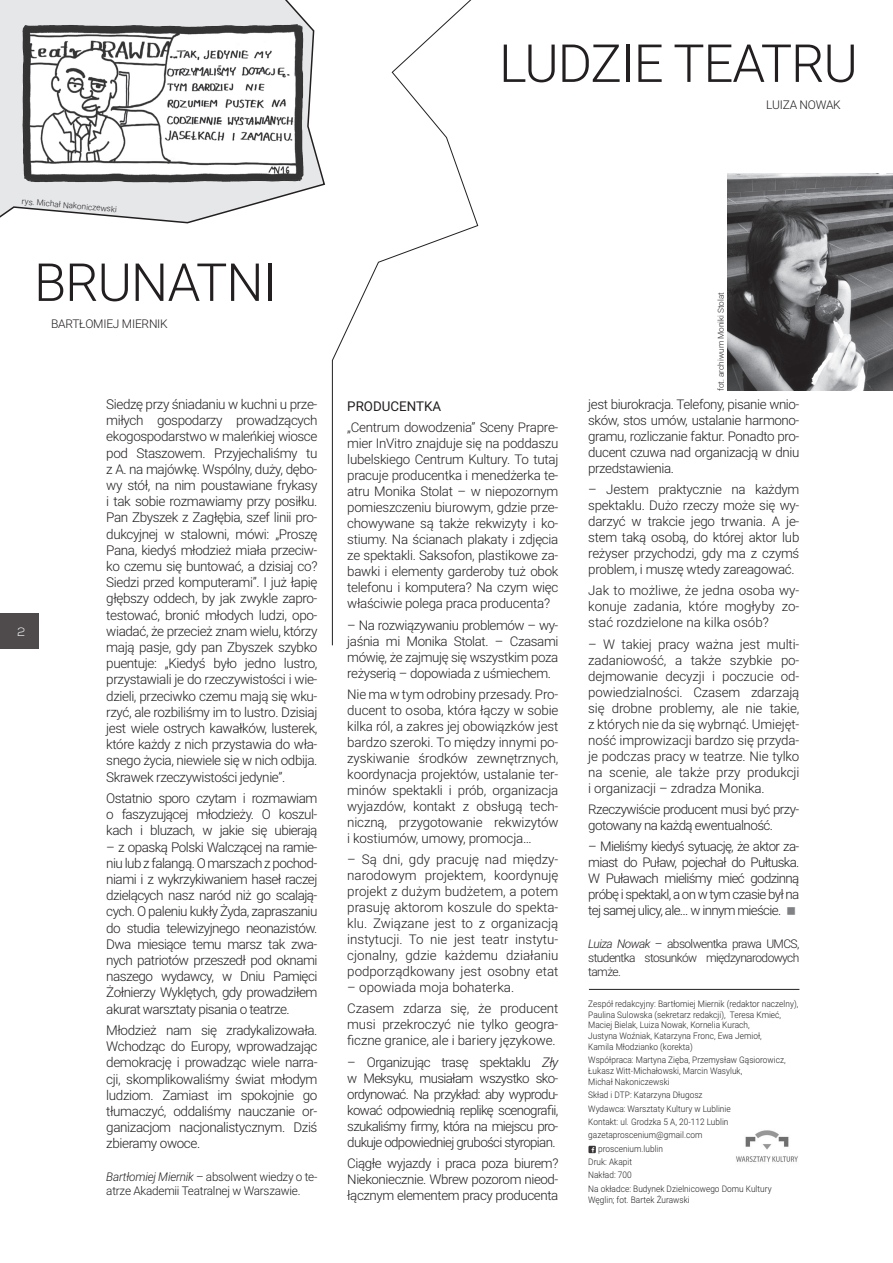
<style>
.page{position:relative;width:893px;height:1263px;background:#fff}
.page>*{position:absolute;margin:0;border:0;box-sizing:border-box;transform-origin:0 0}
.t1{font:300 52.5px "Roboto";letter-spacing:-.02em;color:#231f20}
.t2{font:300 13.5px/16.2px "Roboto";letter-spacing:-.04em;color:#231f20;text-align:justify}
.t3{font:13.5px "Roboto";color:#231f20}
.t4{font:300 13.35px/16px "Roboto";letter-spacing:-.02em;color:#231f20;text-align:justify}
.t5{font:300 13.35px/16px "Roboto";letter-spacing:-.04em;color:#231f20}
.t6{font:300 12px/14.4px "Roboto";letter-spacing:-.02em;color:#231f20}
.t7{font:300 12px "Nexa";color:#fff}
.t8{font:300 9px/10.8px "Roboto";letter-spacing:.005em;color:#231f20;scale:.92 1}
.t9{font:300 8.25px "Roboto";color:#231f20}
.s1{font-style:italic}
</style>
<div class="page">
<div style="left:0;top:614px;width:39px;height:35px;background:#4f4b4c"></div>
<svg style="left:332px;top:0;width:147px;height:646px"></svg>
<img style="left:736px;top:1130px;width:62px;height:32px">
<img style="left:728px;top:173px;width:165px;height:218px">
<svg style="left:0;top:0;width:326px;height:224px"></svg>
<img style="left:20px;top:23px;width:286px;height:161px">
<svg style="left:588px;top:1146px;width:8px;height:7px"></svg>
<hr style="left:589px;top:989px;width:210px;height:1px;background:#231f20">
<h1 class="t1" style="left:499px;top:26px;width:360px">LUDZIE TEATRU</h1>
<p class="t6" style="left:766px;top:97px;width:76px">LUIZA NOWAK</p>
<p class="t9" style="left:22px;top:195px;width:97px;rotate:5deg">rys. Michał Nakoniczewski</p>
<h1 class="t1" style="left:34px;top:245px;width:244px">BRUNATNI</h1>
<p class="t6" style="left:51px;top:316px;width:118px">BARTŁOMIEJ MIERNIK</p>
<p class="t7" style="left:18px;top:625px;width:9px">2</p>
<p class="t2" style="left:106px;top:396px;width:213px">Siedzę przy śniadaniu w kuchni u prze&shy;miłych gospodarzy prowadzących ekogospodarstwo w maleńkiej wiosce pod Staszowem. Przyjechaliśmy tu z A. na majówkę. Wspólny, duży, dębo&shy;wy stół, na nim poustawiane frykasy i tak sobie rozmawiamy przy posiłku.<br>Pan Zbyszek z Zagłębia, szef linii pro&shy;dukcyjnej w stalowni, mówi: „Proszę Pana, kiedyś młodzież miała przeciw&shy;ko czemu się buntować, a dzisiaj co?<br>Siedzi przed komputerami”. I już łapię głębszy oddech, by jak zwykle zapro&shy;testować, bronić młodych ludzi, opo&shy;wiadać, że przecież znam wielu, którzy mają pasje, gdy pan Zbyszek szybko puentuje: „Kiedyś było jedno lustro, przystawiali je do rzeczywistości i wie&shy;dzieli, przeciwko czemu mają się wku&shy;rzyć, ale rozbiliśmy im to lustro. Dzisiaj jest wiele ostrych kawałków, lusterek, które każdy z nich przystawia do wła&shy;snego życia, niewiele się w nich odbija.<br>Skrawek rzeczywistości jedynie”.</p>
<p class="t2" style="left:106px;top:789px;width:213px">Ostatnio sporo czytam i rozmawiam o faszyzującej młodzieży. O koszul&shy;kach i bluzach, w jakie się ubierają</p>
<p class="t2" style="left:106px;top:838px;width:213px">– z opaską Polski Walczącej na ramie&shy;niu lub z falangą. O marszach z pochod&shy;niami i z wykrzykiwaniem haseł raczej dzielących nasz naród niż go scalają&shy;cych. O paleniu kukły Żyda, zapraszaniu do studia telewizyjnego neonazistów.<br>Dwa miesiące temu marsz tak zwa&shy;nych patriotów przeszedł pod oknami naszego wydawcy, w Dniu Pamięci Żołnierzy Wyklętych, gdy prowadziłem akurat warsztaty pisania o teatrze.</p>
<p class="t2" style="left:106px;top:1021px;width:213px">Młodzież nam się zradykalizowała.<br>Wchodząc do Europy, wprowadzając demokrację i prowadząc wiele narra&shy;cji, skomplikowaliśmy świat młodym ludziom. Zamiast im spokojnie go tłumaczyć, oddaliśmy nauczanie or&shy;ganizacjom nacjonalistycznym. Dziś zbieramy owoce.</p>
<p class="t6" style="left:106px;top:1169px;width:213px"><span class="s1">Bartłomiej Miernik</span> – absolwent wiedzy o te&shy;atrze Akademii Teatralnej w Warszawie.</p>
<p class="t3" style="left:347px;top:397px;width:95px">PRODUCENTKA</p>
<p class="t4" style="left:347px;top:419px;width:213px">„Centrum dowodzenia” Sceny Prapre&shy;mier InVitro znajduje się na poddaszu lubelskiego Centrum Kultury. To tutaj pracuje producentka i menedżerka te&shy;atru Monika Stolat – w niepozornym pomieszczeniu biurowym, gdzie prze&shy;chowywane są także rekwizyty i ko&shy;stiumy. Na ścianach plakaty i zdjęcia ze spektakli. Saksofon, plastikowe za&shy;bawki i elementy garderoby tuż obok telefonu i komputera? Na czym więc właściwie polega praca producenta?</p>
<p class="t4" style="left:347px;top:616px;width:213px">– Na rozwiązywaniu problemów – wy&shy;jaśnia mi Monika Stolat. – Czasami mówię, że zajmuję się wszystkim poza reżyserią – dopowiada z uśmiechem.</p>
<p class="t4" style="left:347px;top:685px;width:213px">Nie ma w tym odrobiny przesady. Pro&shy;ducent to osoba, która łączy w sobie kilka ról, a zakres jej obowiązków jest bardzo szeroki. To między innymi po&shy;zyskiwanie środków zewnętrznych, koordynacja projektów, ustalanie ter&shy;minów spektakli i prób, organizacja wyjazdów, kontakt z obsługą tech&shy;niczną, przygotowanie rekwizytów i kostiumów, umowy, promocja…</p>
<p class="t4" style="left:347px;top:851px;width:213px">– Są dni, gdy pracuję nad między&shy;narodowym projektem, koordynuję projekt z dużym budżetem, a potem prasuję aktorom koszule do spekta&shy;klu. Związane jest to z organizacją instytucji. To nie jest teatr instytu&shy;cjonalny, gdzie każdemu działaniu podporządkowany jest osobny etat</p>
<p class="t4" style="left:347px;top:976px;width:213px;line-height:21.1px">– opowiada moja bohaterka.<br>Czasem zdarza się, że producent</p>
<p class="t4" style="left:347px;top:1016px;width:213px">musi przekroczyć nie tylko geogra&shy;ficzne granice, ale i bariery językowe.</p>
<p class="t4" style="left:347px;top:1053px;width:213px">– Organizując trasę spektaklu <span class="s1">Zły </span>w Meksyku, musiałam wszystko sko&shy;ordynować. Na przykład: aby wyprodu&shy;kować odpowiednią replikę scenografii, szukaliśmy firmy, która na miejscu pro&shy;dukuje odpowiedniej grubości styropian.</p>
<p class="t4" style="left:347px;top:1154px;width:213px">Ciągłe wyjazdy i praca poza biurem?<br>Niekoniecznie. Wbrew pozorom nieod&shy;łącznym elementem pracy producenta</p>
<p class="t9" style="left:715px;top:391px;width:100px;rotate:-90deg">fot. archiwum Moniki Stolat</p>
<p class="t4" style="left:588px;top:396px;width:213px">jest biurokracja. Telefony, pisanie wnio&shy;sków, stos umów, ustalanie harmono&shy;gramu, rozliczanie faktur. Ponadto pro&shy;ducent czuwa nad organizacją w dniu przedstawienia.</p>
<p class="t4" style="left:588px;top:481px;width:213px">– Jestem praktycznie na każdym spektaklu. Dużo rzeczy może się wy&shy;darzyć w trakcie jego trwania. A je&shy;stem taką osobą, do której aktor lub reżyser przychodzi, gdy ma z czymś problem, i muszę wtedy zareagować.</p>
<p class="t4" style="left:588px;top:582px;width:213px">Jak to możliwe, że jedna osoba wy&shy;konuje zadania, które mogłyby zo&shy;stać rozdzielone na kilka osób?</p>
<p class="t4" style="left:588px;top:635px;width:213px">– W takiej pracy ważna jest multi&shy;zadaniowość, a także szybkie po&shy;dejmowanie decyzji i poczucie od&shy;powiedzialności. Czasem zdarzają się drobne problemy, ale nie takie, z których nie da się wybrnąć. Umiejęt&shy;ność improwizacji bardzo się przyda&shy;je podczas pracy w teatrze. Nie tylko na scenie, ale także przy produkcji i organizacji – zdradza Monika.</p>
<p class="t5" style="left:588px;top:800px;width:213px">Rzeczywiście producent musi być przy&shy;gotowany na każdą ewentualność.</p>
<p class="t4" style="left:588px;top:838px;width:213px">– Mieliśmy kiedyś sytuację, że aktor za&shy;miast do Puław, pojechał do Pułtuska.<br>W Puławach mieliśmy mieć godzinną próbę i spektakl, a on w tym czasie był na tej samej ulicy, ale… w innym mieście.</p>
<p class="t6" style="left:588px;top:936px;width:213px;text-align:justify"><span class="s1">Luiza Nowak</span> – absolwentka prawa UMCS, studentka stosunków międzynarodowych tamże.</p>
<p class="t8" style="left:588px;top:998px;width:230px">Zespół redakcyjny: Bartłomiej Miernik (redaktor naczelny), Paulina Sulowska (sekretarz redakcji), Teresa Kmieć, Maciej Bielak, Luiza Nowak, Kornelia Kurach,<br>Justyna Woźniak, Katarzyna Fronc, Ewa Jemioł,<br>Kamila Młodzianko (korekta)</p>
<p class="t8" style="left:588px;top:1054px;width:216px">Współpraca: Martyna Zięba, Przemysław Gąsiorowicz,<br>Łukasz Witt-Michałowski, Marcin Wasyluk,<br>Michał Nakoniczewski</p>
<p class="t8" style="left:588px;top:1089px;width:126px">Skład i DTP: Katarzyna Długosz</p>
<p class="t8" style="left:588px;top:1103px;width:156px">Wydawca: Warsztaty Kultury w Lublinie</p>
<p class="t8" style="left:588px;top:1116px;width:154px">Kontakt: ul. Grodzka 5 A, 20-112 Lublin</p>
<p class="t8" style="left:588px;top:1129px;width:126px">gazetaproscenium@gmail.com</p>
<p class="t8" style="left:598px;top:1143px;width:72px">proscenium.lublin</p>
<p class="t8" style="left:588px;top:1156px;width:49px">Druk: Akapit</p>
<p class="t8" style="left:588px;top:1169px;width:49px">Nakład: 700</p>
<p class="t8" style="left:588px;top:1183px;width:201px">Na okładce: Budynek Dzielnicowego Domu Kultury</p>
<p class="t8" style="left:588px;top:1194px;width:112px">Węglin; fot. Bartek Żurawski</p>
</div>
